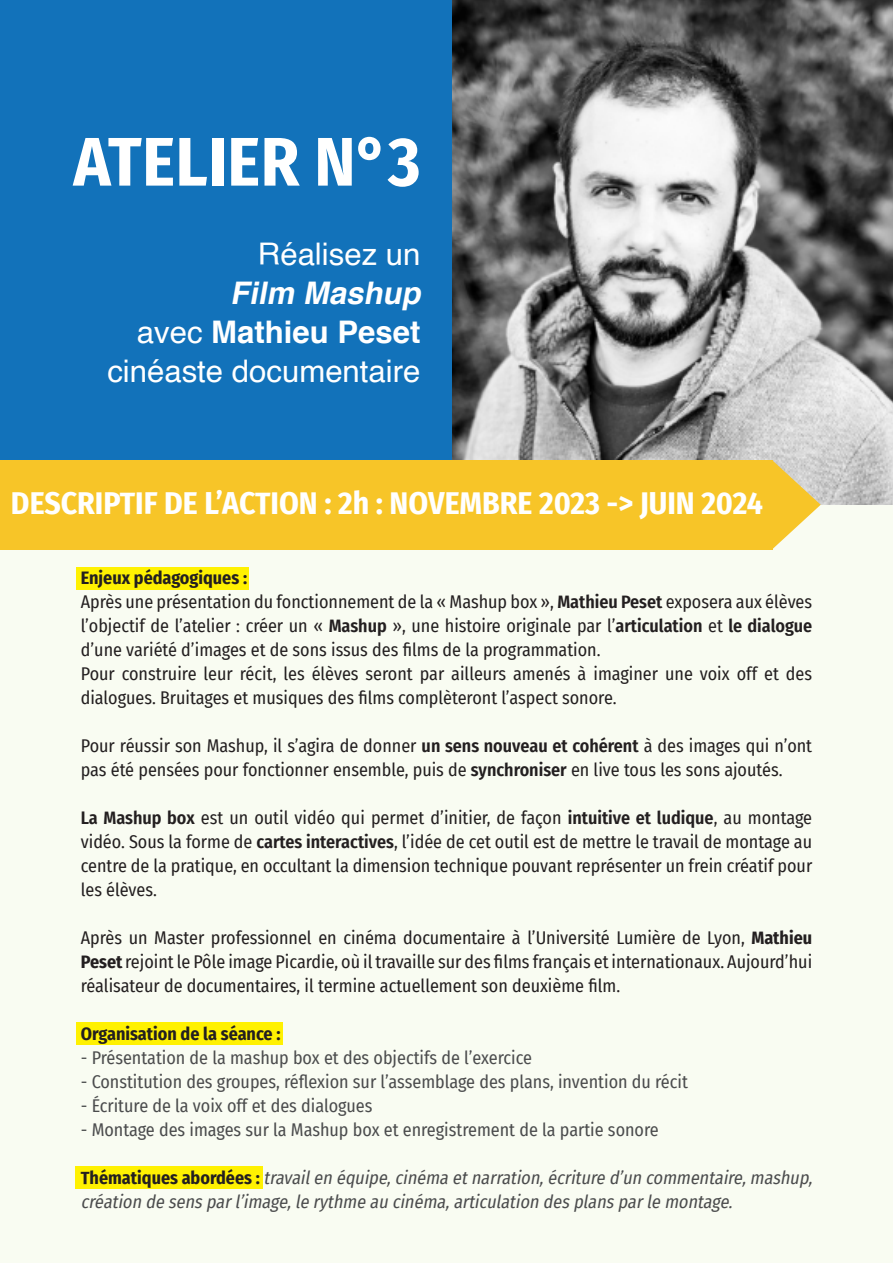
<style>
.page{position:relative;width:893px;height:1263px;background:#fff}
.page>*{position:absolute;margin:0;border:0;box-sizing:border-box;transform-origin:0 0}
.t1{font:700 68.7px "Fira Sans Condensed";letter-spacing:.01em;color:#fff}
.t2{font:700 31.5px "Fira Sans Condensed";color:#fff}
.t3{font:31.2px/38.8px "Helvetica";color:#fff;text-align:right}
.t4{font:18px/24px "Fira Sans Condensed";color:#231f20;text-align:justify}
.t5{font:18px "Fira Sans Condensed";color:#4b4c4d}
.t6{font:italic 18px/24px "Fira Sans Condensed";color:#4b4c4d}
.t7{font:700 18px "Fira Sans Condensed";color:#231f20}
.s1{font-weight:700;font-style:italic}
.s2{font-weight:700}
.s3{font-weight:600}
.s4{font-weight:700;font-style:normal;color:#231f20}
</style>
<div class="page">
<div style="left:0;top:504px;width:893px;height:759px;background:#f9fcf2"></div>
<div style="left:77px;top:1022px;width:206px;height:23px;background:#fff101"></div>
<div style="left:75px;top:1166px;width:188px;height:22px;background:#fff101"></div>
<div style="left:77px;top:567px;width:172px;height:23px;background:#fff101"></div>
<div style="left:0;top:0;width:453px;height:504px;background:#1272ba"></div>
<img style="left:453px;top:0;width:440px;height:504px">
<div style="left:0;top:460px;width:772px;height:89px;background:#f7c528"></div>
<svg style="left:772px;top:460px;width:49px;height:89px"></svg>
<p class="t1" style="left:73px;top:104px;width:349px">ATELIER N°3</p>
<p class="t3" style="left:107px;top:236px;width:321px">Réalisez un<br><span class="s1">Film Mashup<br></span>avec <span class="s2">Mathieu Peset </span>cinéaste documentaire</p>
<p class="t2" style="left:11px;top:477px;width:753px">DESCRIPTIF DE L’ACTION : 2h : NOVEMBRE 2023 -&gt; JUIN 2024</p>
<p class="t7" style="left:81px;top:563px;width:168px">Enjeux pédagogiques :</p>
<p class="t4" style="left:81px;top:589px;width:733px">Après une présentation du fonctionnement de la « Mashup box », <span class="s3">Mathieu Peset</span> exposera aux élèves l’objectif de l’atelier : créer un « <span class="s3">Mashup</span> », une histoire originale par l’<span class="s3">articulation</span> et <span class="s3">le dialogue </span>d’une variété d’images et de sons issus des films de la programmation.</p>
<p class="t4" style="left:81px;top:661px;width:733px">Pour construire leur récit, les élèves seront par ailleurs amenés à imaginer une voix off et des dialogues. Bruitages et musiques des films complèteront l’aspect sonore.</p>
<p class="t4" style="left:81px;top:733px;width:733px">Pour réussir son Mashup, il s’agira de donner <span class="s3">un sens nouveau et cohérent</span> à des images qui n’ont pas été pensées pour fonctionner ensemble, puis de <span class="s3">synchroniser</span> en live tous les sons ajoutés.</p>
<p class="t4" style="left:81px;top:805px;width:733px"><span class="s3">La Mashup box</span> est un outil vidéo qui permet d’initier, de façon <span class="s3">intuitive et ludique</span>, au montage vidéo. Sous la forme de <span class="s3">cartes interactives</span>, l’idée de cet outil est de mettre le travail de montage au centre de la pratique, en occultant la dimension technique pouvant représenter un frein créatif pour les élèves.</p>
<p class="t4" style="left:81px;top:925px;width:733px">Après un Master professionnel en cinéma documentaire à l’Université Lumière de Lyon, <span class="s2">Mathieu Peset</span> rejoint le Pôle image Picardie, où il travaille sur des films français et internationaux. Aujourd’hui réalisateur de documentaires, il termine actuellement son deuxième film.</p>
<p class="t7" style="left:81px;top:1019px;width:201px">Organisation de la séance :</p>
<p class="t5" style="left:81px;top:1044px;width:453px">- Présentation de la mashup box et des objectifs de l’exercice</p>
<p class="t5" style="left:81px;top:1068px;width:609px">- Constitution des groupes, réflexion sur l’assemblage des plans, invention du récit</p>
<p class="t5" style="left:81px;top:1092px;width:293px">- Écriture de la voix off et des dialogues</p>
<p class="t5" style="left:81px;top:1116px;width:579px">- Montage des images sur la Mashup box et enregistrement de la partie sonore</p>
<p class="t6" style="left:81px;top:1165px;width:737px"><span class="s4">T h é m ati q u es a b o rd é es :</span> travailen équipe,cinéma etnarration,écriture d’un commentaire,mashup, création de sensparl’image,le rythme au cinéma,articulation desplansparle montage.</p>
</div>
